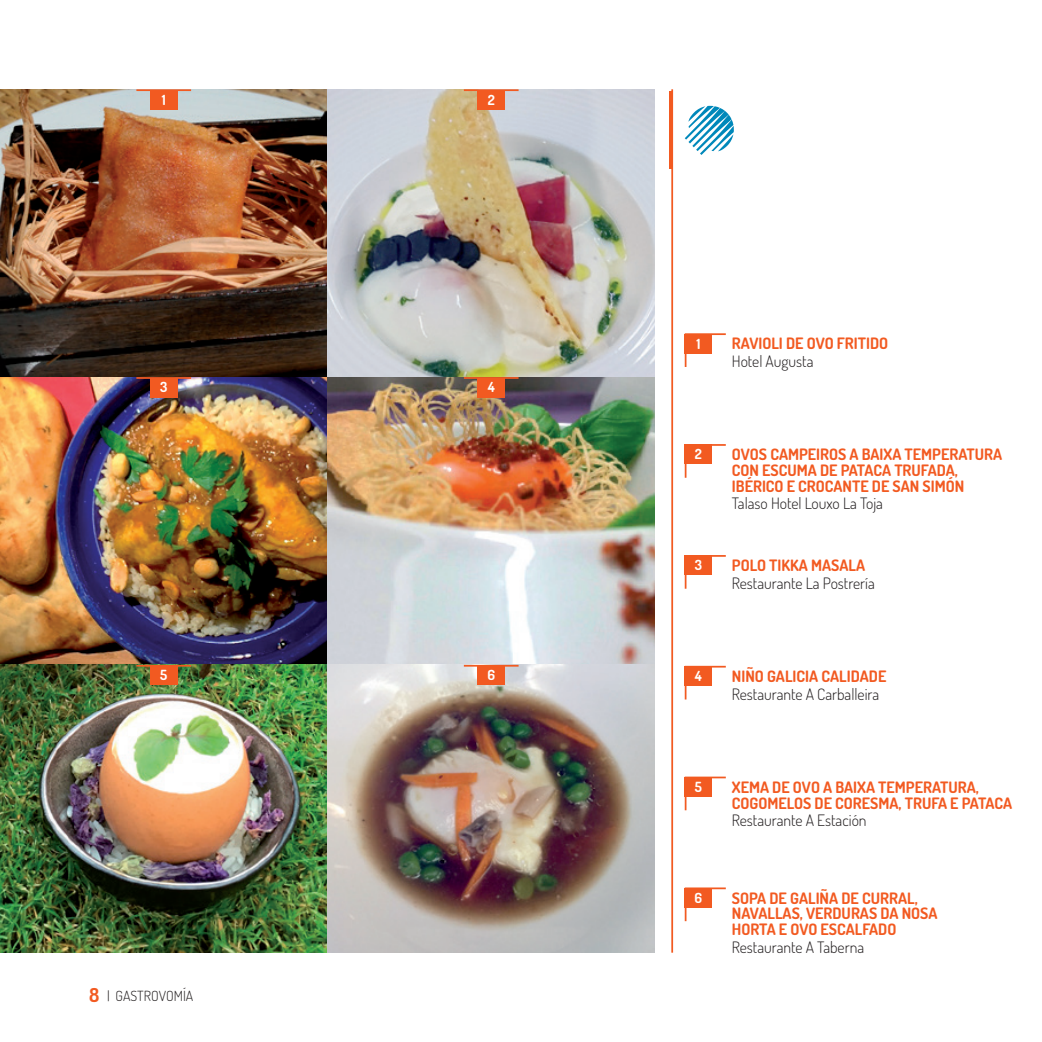
<style>
.page{position:relative;width:1042px;height:1042px;background:#fff}
.page>*{position:absolute;margin:0;border:0;box-sizing:border-box;transform-origin:0 0}
.t1{font:700 15.75px/15.8px "Terminal Dosis";color:#f25a21}
.t2{font:300 15.75px "Terminal Dosis";color:#231f20}
.t3{font:300 14px "Terminal Dosis";color:#231f20}
.t4{font:700 14px "Terminal Dosis";color:#fff}
.s1{font-weight:700;font-size:19.25px;color:#f25a21}
</style>
<div class="page">
<img style="left:0;top:89px;width:655px;height:863px">
<svg style="left:685px;top:106px;width:49px;height:49px"></svg>
<hr style="left:671px;top:89px;width:2px;height:863px;background:#f25a21">
<hr style="left:669px;top:92px;width:4px;height:77px;background:#f25a21">
<div style="left:150px;top:90px;width:27px;height:19px;background:#f25a21"></div>
<hr style="left:136px;top:89px;width:55px;height:2px;background:#f25a21">
<div style="left:150px;top:378px;width:27px;height:19px;background:#f25a21"></div>
<hr style="left:136px;top:377px;width:55px;height:2px;background:#f25a21">
<div style="left:150px;top:666px;width:27px;height:19px;background:#f25a21"></div>
<hr style="left:136px;top:665px;width:55px;height:1px;background:#f25a21">
<div style="left:477px;top:90px;width:28px;height:19px;background:#f25a21"></div>
<hr style="left:464px;top:89px;width:54px;height:2px;background:#f25a21">
<div style="left:477px;top:378px;width:28px;height:19px;background:#f25a21"></div>
<hr style="left:464px;top:377px;width:54px;height:2px;background:#f25a21">
<div style="left:477px;top:666px;width:28px;height:19px;background:#f25a21"></div>
<hr style="left:464px;top:665px;width:54px;height:1px;background:#f25a21">
<div style="left:685px;top:334px;width:27px;height:19px;background:#f25a21"></div>
<hr style="left:685px;top:333px;width:41px;height:2px;background:#f25a21">
<hr style="left:685px;top:334px;width:1px;height:33px;background:#f25a21">
<div style="left:685px;top:445px;width:27px;height:19px;background:#f25a21"></div>
<hr style="left:685px;top:444px;width:41px;height:2px;background:#f25a21">
<hr style="left:685px;top:445px;width:1px;height:33px;background:#f25a21">
<div style="left:685px;top:556px;width:27px;height:19px;background:#f25a21"></div>
<hr style="left:685px;top:555px;width:41px;height:2px;background:#f25a21">
<hr style="left:685px;top:556px;width:1px;height:33px;background:#f25a21">
<div style="left:685px;top:667px;width:27px;height:19px;background:#f25a21"></div>
<hr style="left:685px;top:666px;width:41px;height:1px;background:#f25a21">
<hr style="left:685px;top:667px;width:1px;height:32px;background:#f25a21">
<div style="left:685px;top:777px;width:27px;height:19px;background:#f25a21"></div>
<hr style="left:685px;top:776px;width:41px;height:2px;background:#f25a21">
<hr style="left:685px;top:777px;width:1px;height:33px;background:#f25a21">
<div style="left:685px;top:888px;width:27px;height:19px;background:#f25a21"></div>
<hr style="left:685px;top:887px;width:41px;height:2px;background:#f25a21">
<hr style="left:685px;top:888px;width:1px;height:33px;background:#f25a21">
<p class="t4" style="left:162px;top:90px;width:6px">1</p>
<p class="t4" style="left:488px;top:90px;width:9px">2</p>
<p class="t4" style="left:696px;top:334px;width:6px">1</p>
<p class="t1" style="left:732px;top:335px;width:158px">RAVIOLI DE OVO FRITIDO</p>
<p class="t2" style="left:732px;top:351px;width:83px">Hotel Augusta</p>
<p class="t4" style="left:160px;top:378px;width:9px">3</p>
<p class="t4" style="left:488px;top:378px;width:9px">4</p>
<p class="t4" style="left:695px;top:445px;width:9px">2</p>
<p class="t1" style="left:732px;top:446px;width:272px">OVOS CAMPEIROS A BAIXA TEMPERATURA<br>CON ESCUMA DE PATACA TRUFADA,<br>IBÉRICO E CROCANTE DE SAN SIMÓN</p>
<p class="t2" style="left:732px;top:493px;width:153px">Talaso Hotel Louxo La Toja</p>
<p class="t4" style="left:695px;top:556px;width:9px">3</p>
<p class="t1" style="left:732px;top:557px;width:135px">POLO TIKKA MASALA</p>
<p class="t2" style="left:732px;top:572px;width:144px">Restaurante La Postrería</p>
<p class="t4" style="left:160px;top:666px;width:9px">5</p>
<p class="t4" style="left:487px;top:666px;width:9px">6</p>
<p class="t4" style="left:695px;top:667px;width:9px">4</p>
<p class="t1" style="left:732px;top:668px;width:156px">NIÑO GALICIA CALIDADE</p>
<p class="t2" style="left:732px;top:683px;width:149px">Restaurante A Carballeira</p>
<p class="t4" style="left:695px;top:778px;width:9px">5</p>
<p class="t1" style="left:732px;top:779px;width:282px">XEMA DE OVO A BAIXA TEMPERATURA,<br>COGOMELOS DE CORESMA, TRUFA E PATACA</p>
<p class="t2" style="left:732px;top:810px;width:136px">Restaurante A Estación</p>
<p class="t4" style="left:694px;top:888px;width:9px">6</p>
<p class="t1" style="left:732px;top:889px;width:207px">SOPA DE GALIÑA DE CURRAL,<br>NAVALLAS, VERDURAS DA NOSA<br>HORTA E OVO ESCALFADO</p>
<p class="t2" style="left:732px;top:936px;width:134px">Restaurante A Taberna</p>
<p class="t3" style="left:89px;top:986px;width:106px"><span class="s1">8</span> | GASTROVOMÍA</p>
</div>
